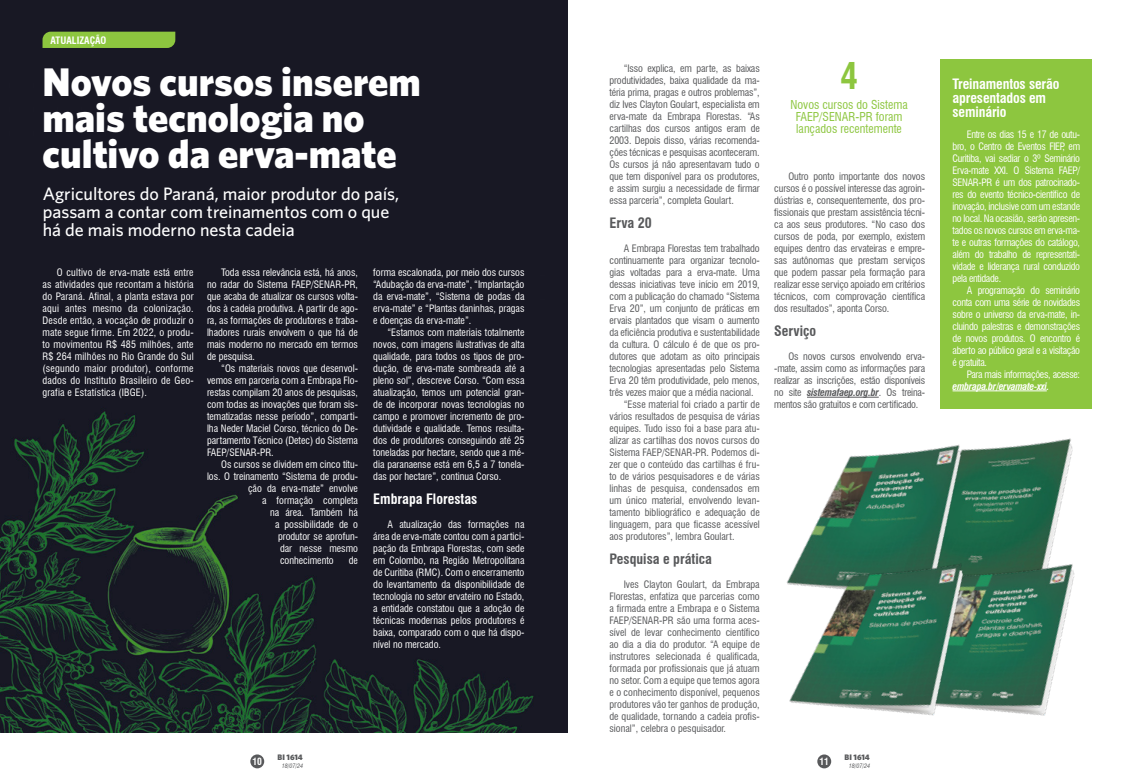
<style>
.page{position:relative;width:1134px;height:780px;background:#fff}
.page>*{position:absolute;margin:0;border:0;box-sizing:border-box;transform-origin:0 0}
.t1{font:900 40px/36px "Whitney HTF";color:#fff}
.t2{font:700 condensed 36px "Swiss 721 BT";color:#8dc63f}
.t3{font:500 18px/18px "Whitney HTF";color:#fff}
.t4{font:700 condensed 14px/14px "Swiss 721 BT";letter-spacing:-.01em;color:#fff}
.t5{font:700 condensed 14px "Swiss 721 BT";color:#58595b}
.t6{font:condensed 12px/12px "Swiss 721 BT";color:#8dc63f;text-align:center}
.t7{font:condensed 10px/12px "Swiss 721 BT";color:#fff;text-align:justify}
.t8{font:condensed 10px/12px "Swiss 721 BT";letter-spacing:-.01em;color:#58595b;text-align:justify}
.t9{font:condensed 10px "Swiss 721 BT";letter-spacing:-.03em;color:#fff}
.t10{font:italic 700 condensed 10px "Swiss 721 BT";letter-spacing:-.03em;color:#fff}
.t11{font:700 condensed 10px "Swiss 721 BT";color:#fff}
.t12{font:700 condensed 9.6px "Swiss 721 BT";color:#fff}
.t13{font:900 8px "Whitney HTF";color:#58595b}
.t14{font:italic condensed 6px "Swiss 721 BT";color:#58595b}
.s1{font-weight:700;font-style:italic}
</style>
<div class="page">
<div style="left:250px;top:754px;width:14px;height:14px;background:#58595b;border-radius:50%"></div>
<div style="left:817px;top:754px;width:14px;height:14px;background:#58595b;border-radius:50%"></div>
<img style="left:0;top:0;width:567px;height:732px">
<div style="left:43px;top:32px;width:132px;height:16px;background:#8dc63f"></div>
<img style="left:1057px;top:399px;width:35px;height:124px">
<img style="left:1010px;top:564px;width:65px;height:152px">
<div style="left:940px;top:60px;width:151px;height:349px;background:#8dc63f"></div>
<hr style="left:952px;top:390px;width:95px;height:1px;background:#fff">
<img style="left:807px;top:396px;width:250px;height:265px">
<img style="left:786px;top:524px;width:224px;height:237px">
<p class="t11" style="left:51px;top:35px;width:57px">ATUALIZAÇÃO</p>
<h1 class="t1" style="left:43px;top:63px;width:380px">Novos cursos inserem mais tecnologia no cultivo da erva-mate</h1>
<h3 class="t3" style="left:43px;top:184px;width:358px">Agricultores do Paraná, maior produtor do país, passam a contar com treinamentos com o que há de mais moderno nesta cadeia</h3>
<p class="t7" style="left:43px;top:266px;width:153px;text-indent:14px">O cultivo de erva-mate está entre as atividades que recontam a história do Paraná. Afinal, a planta estava por aqui antes mesmo da colonização.<br>Desde então, a vocação de produzir o mate segue firme. Em 2022, o produ&shy;to movimentou R$ 485 milhões, ante R$ 264 milhões no Rio Grande do Sul (segundo maior produtor), conforme dados do Instituto Brasileiro de Geo&shy;grafia e Estatística (IBGE).</p>
<p class="t7" style="left:373px;top:266px;width:153px">forma escalonada, por meio dos cursos “Adubação da erva-mate”, “Implantação da erva-mate”, “Sistema de podas da erva-mate” e “Plantas daninhas, pragas e doenças da erva-mate”.</p>
<p class="t7" style="left:373px;top:326px;width:153px;text-indent:14px">“Estamos com materiais totalmente novos, com imagens ilustrativas de alta qualidade, para todos os tipos de pro&shy;dução, de erva-mate sombreada até a pleno sol”, descreve Corso. “Com essa atualização, temos um potencial gran&shy;de de incorporar novas tecnologias no campo e promover incremento de pro&shy;dutividade e qualidade. Temos resulta&shy;dos de produtores conseguindo até 25 toneladas por hectare, sendo que a mé&shy;dia paranaense está em 6,5 a 7 tonela&shy;das por hectare”, continua Corso.</p>
<h3 class="t4" style="left:373px;top:492px;width:106px">Embrapa Florestas</h3>
<p class="t7" style="left:373px;top:518px;width:153px;text-indent:14px">A atualização das formações na área de erva-mate contou com a partici&shy;pação da Embrapa Florestas, com sede em Colombo, na Região Metropolitana de Curitiba (RMC). Com o encerramento do levantamento da disponibilidade de tecnologia no setor ervateiro no Estado, a entidade constatou que a adoção de técnicas modernas pelos produtores é baixa, comparado com o que há dispo&shy;nível no mercado.</p>
<p class="t7" style="left:207px;top:266px;width:153px;text-indent:14px">Toda essa relevância está, há anos, no radar do Sistema FAEP/SENAR-PR, que acaba de atualizar os cursos volta&shy;dos à cadeia produtiva. A partir de ago&shy;ra, as formações de produtores e traba&shy;lhadores rurais envolvem o que há de mais moderno no mercado em termos de pesquisa.</p>
<p class="t7" style="left:207px;top:362px;width:153px;text-indent:14px">“Os materiais novos que desenvol&shy;vemos em parceria com a Embrapa Flo&shy;restas compilam 20 anos de pesquisas, com todas as inovações que foram sis&shy;tematizadas nesse período”, comparti&shy;lha Neder Maciel Corso, técnico do De&shy;partamento Técnico (Detec) do Sistema FAEP/SENAR-PR.</p>
<p class="t7" style="left:221px;top:458px;width:138px">Os cursos se dividem em cinco títu-</p>
<p class="t7" style="left:207px;top:470px;width:152px">los. O treinamento “Sistema de produ-</p>
<p class="t7" style="left:248px;top:482px;width:112px">ção da erva-mate” envolve</p>
<p class="t7" style="left:262px;top:494px;width:98px">a formação completa</p>
<p class="t7" style="left:270px;top:506px;width:90px">na área. Também há</p>
<p class="t7" style="left:275px;top:518px;width:85px">a possibilidade de o</p>
<p class="t7" style="left:278px;top:530px;width:81px">produtor se aprofun-</p>
<p class="t7" style="left:280px;top:542px;width:80px">dar nesse mesmo</p>
<p class="t7" style="left:280px;top:554px;width:55px">conhecimento</p>
<p class="t7" style="left:349px;top:554px;width:11px">de</p>
<p class="t12" style="left:252px;top:755px;width:11px">10</p>
<p class="t13" style="left:278px;top:752px;width:27px">BI 1614</p>
<p class="t14" style="left:282px;top:762px;width:23px">18/07/24</p>
<p class="t8" style="left:609px;top:62px;width:152px;text-indent:14px">“Isso explica, em parte, as baixas produtividades, baixa qualidade da ma&shy;téria prima, pragas e outros problemas”, diz Ives Clayton Goulart, especialista em erva-mate da Embrapa Florestas. “As cartilhas dos cursos antigos eram de 2003. Depois disso, várias recomenda&shy;ções técnicas e pesquisas aconteceram.<br>Os cursos já não apresentavam tudo o que tem disponível para os produtores, e assim surgiu a necessidade de firmar essa parceria”, completa Goulart.</p>
<h3 class="t5" style="left:609px;top:215px;width:44px">Erva 20</h3>
<p class="t8" style="left:624px;top:242px;width:138px">A Embrapa Florestas tem trabalhado</p>
<p class="t8" style="left:609px;top:254px;width:152px">continuamente para organizar tecnolo-</p>
<p class="t8" style="left:609px;top:266px;width:152px">gias voltadas para a erva-mate. Uma</p>
<p class="t8" style="left:609px;top:278px;width:152px">dessas iniciativas teve início em 2019,</p>
<p class="t8" style="left:609px;top:290px;width:152px">com a publicação do chamado “Sistema</p>
<p class="t8" style="left:609px;top:302px;width:152px">Erva 20”, um conjunto de práticas em</p>
<p class="t8" style="left:609px;top:314px;width:152px">ervais plantados que visam o aumento</p>
<p class="t8" style="left:609px;top:326px;width:152px">da eficiência produtiva e sustentabilidade</p>
<p class="t8" style="left:609px;top:338px;width:152px">da cultura. O cálculo é de que os pro-</p>
<p class="t8" style="left:609px;top:350px;width:152px">dutores que adotam as oito principais</p>
<p class="t8" style="left:609px;top:362px;width:152px">tecnologias apresentadas pelo Sistema</p>
<p class="t8" style="left:609px;top:374px;width:152px">Erva 20 têm produtividade, pelo menos,</p>
<p class="t8" style="left:609px;top:386px;width:146px">três vezes maior que a média nacional.</p>
<p class="t8" style="left:624px;top:398px;width:138px">“Esse material foi criado a partir de</p>
<p class="t8" style="left:609px;top:410px;width:152px">vários resultados de pesquisa de várias</p>
<p class="t8" style="left:609px;top:422px;width:152px">equipes. Tudo isso foi a base para atu-</p>
<p class="t8" style="left:609px;top:434px;width:152px">alizar as cartilhas dos novos cursos do</p>
<p class="t8" style="left:609px;top:446px;width:152px">Sistema FAEP/SENAR-PR. Podemos di-</p>
<p class="t8" style="left:609px;top:458px;width:152px">zer que o conteúdo das cartilhas é fru-</p>
<p class="t8" style="left:609px;top:470px;width:152px">to de vários pesquisadores e de várias</p>
<p class="t8" style="left:609px;top:482px;width:152px">linhas de pesquisa, condensados em</p>
<p class="t8" style="left:609px;top:494px;width:152px">um único material, envolvendo levan-</p>
<p class="t8" style="left:609px;top:506px;width:152px">tamento bibliográfico e adequação de</p>
<p class="t8" style="left:609px;top:518px;width:152px">linguagem, para que ficasse acessível</p>
<p class="t8" style="left:609px;top:530px;width:127px">aos produtores”, lembra Goulart.</p>
<h3 class="t5" style="left:609px;top:551px;width:104px">Pesquisa e prática</h3>
<p class="t8" style="left:609px;top:578px;width:152px;text-indent:14px">Ives Clayton Goulart, da Embrapa Florestas, enfatiza que parcerias como a firmada entre a Embrapa e o Sistema FAEP/SENAR-PR são uma forma aces&shy;sível de levar conhecimento científico ao dia a dia do produtor. “A equipe de instrutores selecionada é qualificada, formada por profissionais que já atuam no setor. Com a equipe que temos agora e o conhecimento disponível, pequenos produtores vão ter ganhos de produção, de qualidade, tornando a cadeia profis&shy;sional”, celebra o pesquisador.</p>
<h2 class="t2" style="left:840px;top:55px;width:19px">4</h2>
<p class="t6" style="left:790px;top:99px;width:119px">Novos cursos do Sistema<br>FAEP/SENAR-PR foram lançados recentemente</p>
<p class="t8" style="left:774px;top:170px;width:152px;text-indent:14px">Outro ponto importante dos novos cursos é o possível interesse das agroin&shy;dústrias e, consequentemente, dos pro&shy;fissionais que prestam assistência técni&shy;ca aos seus produtores. “No caso dos cursos de poda, por exemplo, existem equipes dentro das ervateiras e empre&shy;sas autônomas que prestam serviços que podem passar pela formação para realizar esse serviço apoiado em critérios técnicos, com comprovação científica dos resultados”, aponta Corso.</p>
<h3 class="t5" style="left:774px;top:323px;width:43px">Serviço</h3>
<p class="t8" style="left:774px;top:350px;width:152px;text-indent:14px">Os novos cursos envolvendo erva--mate, assim como as informações para realizar as inscrições, estão disponíveis no site <span class="s1">sistemafaep.org.br</span>. Os treina&shy;mentos são gratuitos e com certificado.</p>
<p class="t12" style="left:819px;top:755px;width:11px">11</p>
<p class="t13" style="left:844px;top:752px;width:27px">BI 1614</p>
<p class="t14" style="left:849px;top:762px;width:23px">18/07/24</p>
<h3 class="t4" style="left:952px;top:77px;width:108px">Treinamentos serão apresentados em seminário</h3>
<p class="t7" style="left:952px;top:128px;width:129px;text-indent:14px">Entre os dias 15 e 17 de outu&shy;bro, o Centro de Eventos FIEP, em Curitiba, vai sediar o 3º Seminário Erva-mate XXI. O Sistema FAEP/ SENAR-PR é um dos patrocinado&shy;res do evento técnico-científico de inovação, inclusive com um estande no local. Na ocasião, serão apresen&shy;tados os novos cursos em erva-ma&shy;te e outras formações do catálogo, além do trabalho de representati&shy;vidade e liderança rural conduzido pela entidade.</p>
<p class="t7" style="left:952px;top:284px;width:129px;text-indent:14px">A programação do seminário conta com uma série de novidades sobre o universo da erva-mate, in&shy;cluindo palestras e demonstrações de novos produtos. O encontro é aberto ao público geral e a visitação é gratuita.</p>
<p class="t9" style="left:967px;top:368px;width:115px">Para mais informações, acesse:</p>
<p class="t10" style="left:952px;top:380px;width:98px">embrapa.br/ervamate-xxi.</p>
</div>
